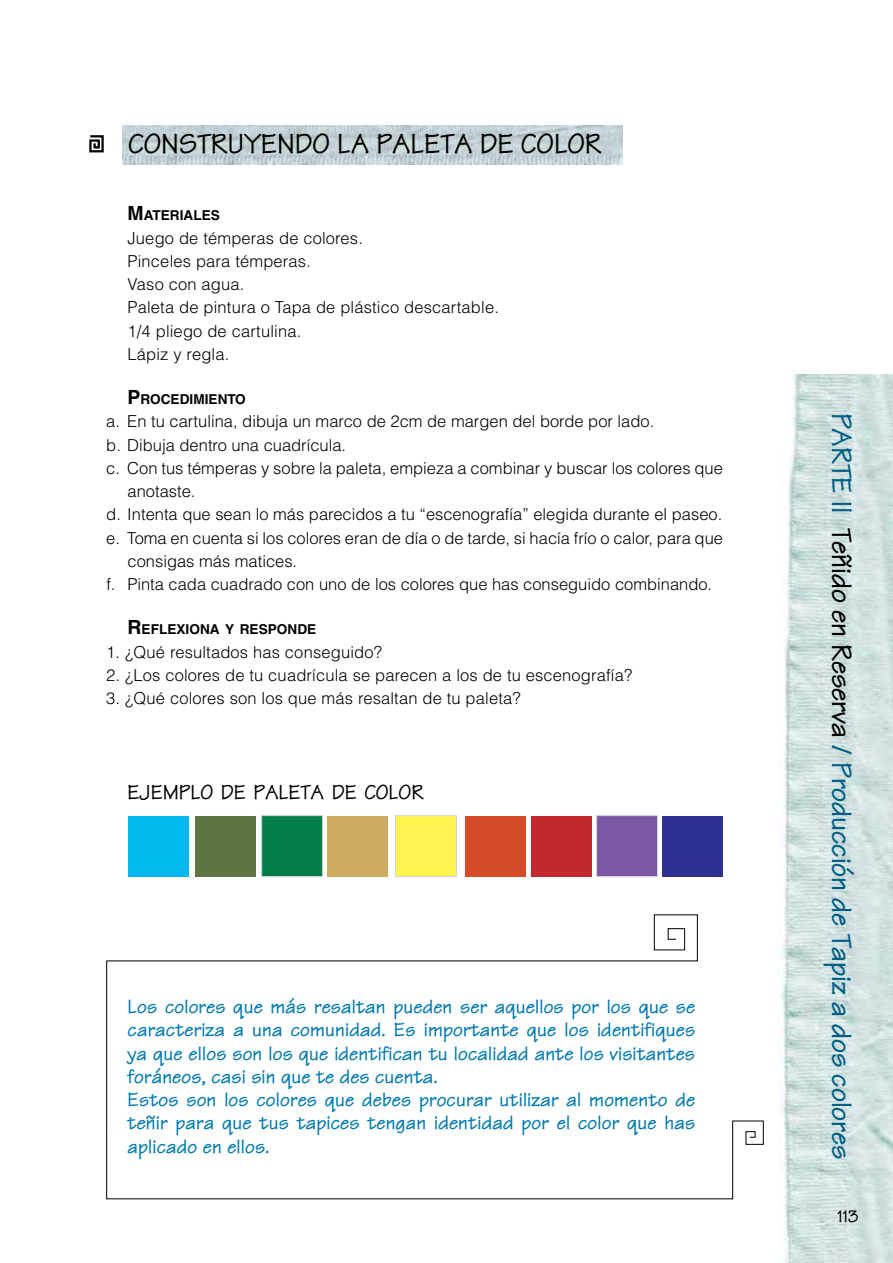
<style>
.page{position:relative;width:893px;height:1263px;background:#fff}
.page>*{position:absolute;margin:0;border:0;box-sizing:border-box;transform-origin:0 0}
.t1{font:700 30px "Techno";color:#005d84}
.t2{font:700 30px "Techno";color:#000}
.t3{font:700 22.05px "Techno";color:#000}
.t4{font:700 21px/23.2px "Techno";letter-spacing:.01em;color:#007ab1}
.t5{font:700 18px "Techno";color:#000}
.t6{font:300 16.5px/23.2px "Helvetica";color:#000}
.t7{font:700 13.65px "Helvetica";color:#000}
.s1{font-size:19.5px}
.s2{color:#000}
</style>
<div class="page">
<img style="left:123px;top:125px;width:500px;height:39px">
<svg style="left:89px;top:135px;width:15px;height:18px"></svg>
<svg style="left:106px;top:914px;width:658px;height:285px"></svg>
<div style="left:128px;top:816px;width:60px;height:60px;background:#00b9ed"></div>
<div style="left:195px;top:816px;width:61px;height:60px;background:#5f7441"></div>
<div style="left:261px;top:815px;width:62px;height:62px;background:#007d48;border:1px solid #d1d3d4"></div>
<div style="left:327px;top:816px;width:61px;height:60px;background:#cdab63"></div>
<div style="left:465px;top:816px;width:60px;height:60px;background:#d54b2a"></div>
<div style="left:596px;top:815px;width:62px;height:62px;background:#7e57a4;border:1px solid #d1d3d4"></div>
<div style="left:531px;top:816px;width:61px;height:60px;background:#c1272d"></div>
<div style="left:662px;top:816px;width:61px;height:60px;background:#2e3192"></div>
<div style="left:395px;top:815px;width:62px;height:62px;background:#fff450;border:1px solid #d1d3d4"></div>
<img style="left:778px;top:374px;width:115px;height:889px">
<h1 class="t2" style="left:128px;top:125px;width:18px">construyendo</h1>
<h1 class="t2" style="left:337px;top:125px;width:56px">la paleta</h1>
<h1 class="t2" style="left:480px;top:125px;width:59px">de color</h1>
<p class="t7" style="left:128px;top:207px;width:94px"><span class="s1">M</span>ATERIALES</p>
<p class="t6" style="left:128px;top:226px;width:373px">Juego de témperas de colores.<br>Pinceles para témperas.<br>Vaso con agua.<br>Paleta de pintura o Tapa de plástico descartable.<br>1/4 pliego de cartulina.<br>Lápiz y regla.</p>
<p class="t7" style="left:128px;top:391px;width:120px"><span class="s1">P</span>ROCEDIMIENTO</p>
<p class="t6" style="left:106px;top:410px;width:549px">a. En tu cartulina, dibuja un marco de 2cm de margen del borde por lado.</p>
<p class="t6" style="left:106px;top:433px;width:241px">b. Dibuja dentro una cuadrícula.</p>
<p class="t6" style="left:106px;top:456px;width:618px">c. Con tus témperas y sobre la paleta, empieza a combinar y buscar los colores que</p>
<p class="t6" style="left:128px;top:479px;width:69px">anotaste.</p>
<p class="t6" style="left:106px;top:503px;width:617px">d. Intenta que sean lo más parecidos a tu “escenografía” elegida durante el paseo.</p>
<p class="t6" style="left:106px;top:526px;width:618px">e. Toma en cuenta si los colores eran de día o de tarde, si hacía frío o calor, para que</p>
<p class="t6" style="left:128px;top:549px;width:171px">consigas más matices.</p>
<p class="t6" style="left:106px;top:572px;width:607px">f. Pinta cada cuadrado con uno de los colores que has conseguido combinando.</p>
<p class="t7" style="left:128px;top:621px;width:190px"><span class="s1">R</span>EFLEXIONA Y RESPONDE</p>
<p class="t6" style="left:106px;top:640px;width:277px">1. ¿Qué resultados has conseguido?</p>
<p class="t6" style="left:106px;top:663px;width:528px">2. ¿Los colores de tu cuadrícula se parecen a los de tu escenografía?</p>
<p class="t6" style="left:106px;top:686px;width:416px">3. ¿Qué colores son los que más resaltan de tu paleta?</p>
<h2 class="t3" style="left:128px;top:779px;width:298px">EJEMPLO DE PALETA DE COLOR</h2>
<p class="t4" style="left:128px;top:995px;width:569px">Los colores que más resaltan pueden ser aquellos por los que se caracteriza a una comunidad. Es importante que los identifiques ya que ellos son los que identifican tu localidad ante los visitantes foráneos, casi sin que te des cuenta.<br>Estos son los colores que debes procurar utilizar al momento de teñir para que tus tapices tengan identidad por el color que has aplicado en ellos.</p>
<h1 class="t1" style="left:860px;top:413px;width:748px;rotate:90deg">PARTE lI <span class="s2">Teñido en Reserva</span> / Producción de Tapiz a dos colores</h1>
<p class="t5" style="left:837px;top:1205px;width:22px">113</p>
</div>
